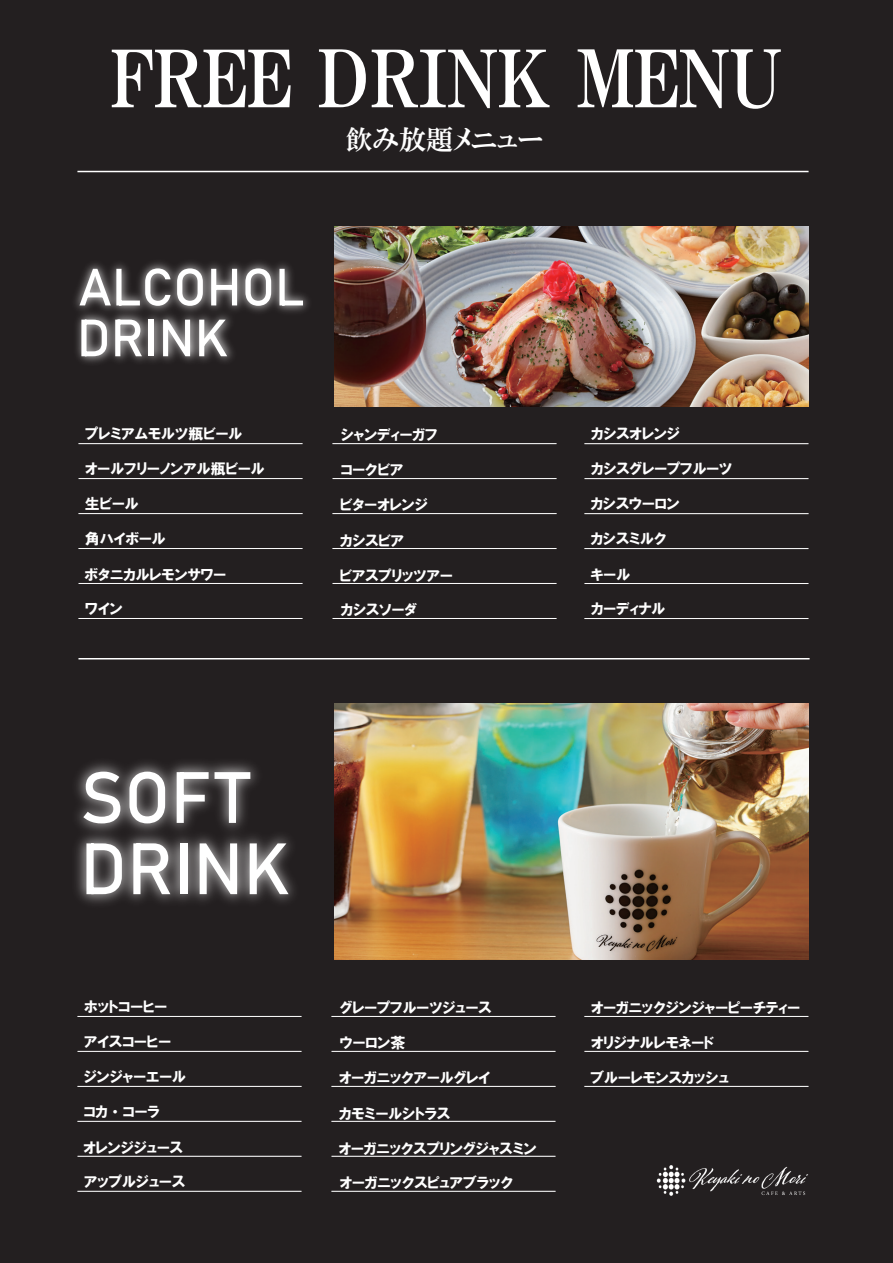
<style>
.page{position:relative;width:893px;height:1263px;background:#231f20}
.page>*{position:absolute;margin:0;border:0;box-sizing:border-box;transform-origin:0 0}
.t1{font:78px "HGP Mincho E";color:#fff}
.t2{font:71.55px/71.2px "Bahnschrift";color:#fff}
.t3{font:51.6px/50.8px "Bahnschrift";color:#fff}
.t4{font:27px "HGP Mincho E";color:#fff}
.t5{font:15px "HGP Soei Kakugothic UB";color:#fff}
</style>
<div class="page">
<hr style="left:78px;top:658px;width:732px;height:1px;background:#fff">
<img style="left:75px;top:170px;width:459px;height:345px">
<img style="left:656px;top:1165px;width:153px;height:31px">
<img style="left:76px;top:618px;width:408px;height:504px">
<hr style="left:77px;top:1191px;width:224px;height:1px;background:#fff">
<hr style="left:331px;top:1121px;width:224px;height:1px;background:#fff">
<hr style="left:332px;top:1156px;width:223px;height:1px;background:#fff">
<hr style="left:331px;top:1191px;width:225px;height:1px;background:#fff">
<hr style="left:331px;top:1016px;width:224px;height:1px;background:#fff">
<hr style="left:332px;top:1051px;width:223px;height:1px;background:#fff">
<hr style="left:331px;top:1086px;width:225px;height:1px;background:#fff">
<hr style="left:584px;top:1016px;width:224px;height:1px;background:#fff">
<hr style="left:584px;top:1051px;width:224px;height:1px;background:#fff">
<hr style="left:584px;top:1086px;width:224px;height:1px;background:#fff">
<hr style="left:77px;top:1121px;width:224px;height:1px;background:#fff">
<hr style="left:78px;top:1156px;width:223px;height:1px;background:#fff">
<hr style="left:77px;top:1016px;width:224px;height:1px;background:#fff">
<hr style="left:78px;top:1051px;width:223px;height:1px;background:#fff">
<hr style="left:77px;top:1086px;width:225px;height:1px;background:#fff">
<hr style="left:77px;top:171px;width:731px;height:1px;background:#fff">
<hr style="left:78px;top:618px;width:225px;height:1px;background:#fff">
<hr style="left:332px;top:548px;width:224px;height:1px;background:#fff">
<hr style="left:333px;top:583px;width:223px;height:1px;background:#fff">
<hr style="left:332px;top:443px;width:224px;height:1px;background:#fff">
<hr style="left:333px;top:478px;width:223px;height:1px;background:#fff">
<hr style="left:332px;top:513px;width:225px;height:1px;background:#fff">
<hr style="left:78px;top:548px;width:225px;height:1px;background:#fff">
<hr style="left:79px;top:583px;width:224px;height:1px;background:#fff">
<hr style="left:78px;top:443px;width:225px;height:1px;background:#fff">
<hr style="left:79px;top:478px;width:224px;height:1px;background:#fff">
<hr style="left:78px;top:513px;width:225px;height:1px;background:#fff">
<hr style="left:584px;top:618px;width:224px;height:1px;background:#fff">
<hr style="left:584px;top:548px;width:224px;height:1px;background:#fff">
<hr style="left:584px;top:583px;width:224px;height:1px;background:#fff">
<hr style="left:584px;top:443px;width:224px;height:1px;background:#fff">
<hr style="left:584px;top:478px;width:224px;height:1px;background:#fff">
<hr style="left:584px;top:513px;width:225px;height:1px;background:#fff">
<hr style="left:333px;top:618px;width:223px;height:1px;background:#fff">
<img style="left:335px;top:226px;width:473px;height:181px">
<img style="left:335px;top:704px;width:474px;height:255px">
<h1 class="t1" style="left:111px;top:39px;width:673px">FREE DRINK MENU</h1>
<h3 class="t4" style="left:346px;top:125px;width:198px">飲み放題メニュー</h3>
<h3 class="t3" style="left:77px;top:258px;width:229px">ALCOHOL<br>DRINK</h3>
<p class="t5" style="left:85px;top:426px;width:159px">プレミアムモルツ瓶ビール</p>
<p class="t5" style="left:85px;top:461px;width:181px">オールフリーノンアル瓶ビール</p>
<p class="t5" style="left:85px;top:496px;width:55px">生ビール</p>
<p class="t5" style="left:85px;top:531px;width:83px">角ハイボール</p>
<p class="t5" style="left:84px;top:567px;width:143px">ボタニカルレモンサワー</p>
<p class="t5" style="left:85px;top:601px;width:39px">ワイン</p>
<p class="t5" style="left:341px;top:428px;width:98px">シャンディーガフ</p>
<p class="t5" style="left:341px;top:463px;width:64px">コークビア</p>
<p class="t5" style="left:340px;top:497px;width:89px">ビターオレンジ</p>
<p class="t5" style="left:340px;top:533px;width:66px">カシスビア</p>
<p class="t5" style="left:340px;top:568px;width:114px">ビアスプリッツアー</p>
<p class="t5" style="left:341px;top:602px;width:78px">カシスソーダ</p>
<p class="t5" style="left:591px;top:426px;width:90px">カシスオレンジ</p>
<p class="t5" style="left:591px;top:461px;width:143px">カシスグレープフルーツ</p>
<p class="t5" style="left:591px;top:496px;width:91px">カシスウーロン</p>
<p class="t5" style="left:591px;top:531px;width:77px">カシスミルク</p>
<p class="t5" style="left:590px;top:567px;width:41px">キール</p>
<p class="t5" style="left:591px;top:601px;width:76px">カーディナル</p>
<h2 class="t2" style="left:80px;top:757px;width:211px">SOFT<br>DRINK</h2>
<p class="t5" style="left:84px;top:999px;width:85px">ホットコーヒー</p>
<p class="t5" style="left:84px;top:1034px;width:88px">アイスコーヒー</p>
<p class="t5" style="left:84px;top:1069px;width:104px">ジンジャーエール</p>
<p class="t5" style="left:84px;top:1104px;width:78px">コカ・コーラ</p>
<p class="t5" style="left:83px;top:1139px;width:101px">オレンジジュース</p>
<p class="t5" style="left:84px;top:1174px;width:102px">アップルジュース</p>
<p class="t5" style="left:340px;top:1000px;width:153px">グレープフルーツジュース</p>
<p class="t5" style="left:340px;top:1035px;width:67px">ウーロン茶</p>
<p class="t5" style="left:339px;top:1070px;width:153px">オーガニックアールグレイ</p>
<p class="t5" style="left:339px;top:1106px;width:113px">カモミールシトラス</p>
<p class="t5" style="left:339px;top:1141px;width:199px">オーガニックスプリングジャスミン</p>
<p class="t5" style="left:340px;top:1175px;width:175px">オーガニックスピュアブラック</p>
<p class="t5" style="left:591px;top:1000px;width:211px">オーガニックジンジャーピーチティー</p>
<p class="t5" style="left:591px;top:1035px;width:124px">オリジナルレモネード</p>
<p class="t5" style="left:590px;top:1070px;width:140px">ブルーレモンスカッシュ</p>
</div>
